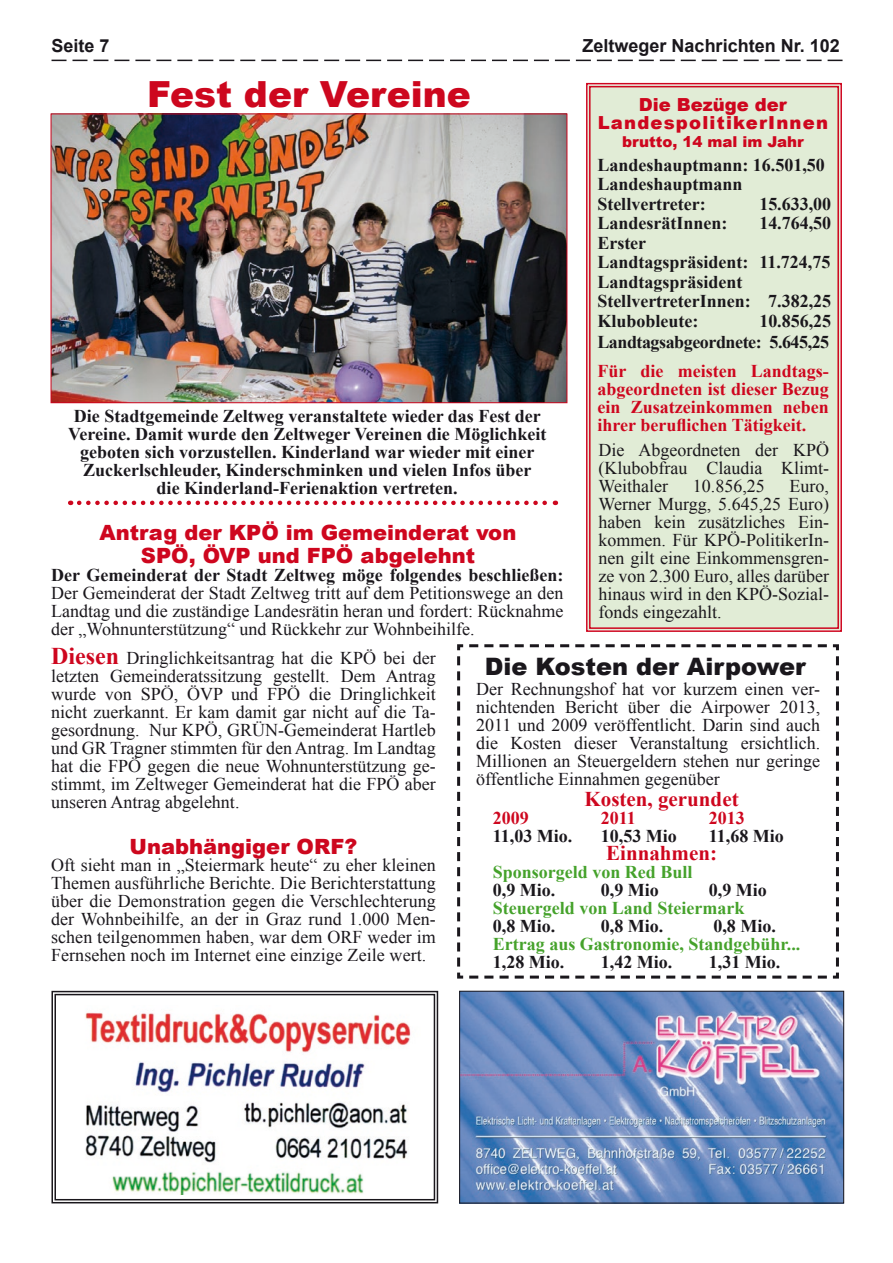
<style>
.page{position:relative;width:893px;height:1263px;background:#fff}
.page>*{position:absolute;margin:0;border:0;box-sizing:border-box;transform-origin:0 0}
.t1{font:900 36px "Arial";color:#cd071e}
.t2{font:900 24px "Arial";color:#1a171c}
.t3{font:900 21px "Arial";color:#ce061e}
.t4{font:700 21px "Times New Roman";color:#ce061e}
.t5{font:900 21px "Arial";color:#cd071e}
.t6{font:18px/18px "Times New Roman";color:#1a171c;text-align:justify}
.t7{font:700 18px "Times New Roman";color:#1a171c}
.t8{font:700 18px/18px "Times New Roman";color:#ce061e;text-align:justify}
.t9{font:700 18px "Times New Roman";color:#45a22b}
.t10{font:700 18px "Arial";color:#1a171c}
.t11{font:700 18px "Times New Roman";letter-spacing:-.025em;color:#1a171c}
.t12{font:900 18px "Arial";letter-spacing:.065em;color:#ce061e}
.t13{font:900 18px "Arial";color:#ce061e}
.t14{font:900 15px "Arial";color:#ce061e}
.s1{font-weight:700}
.s2{font-weight:700;font-size:24px;color:#ce061e}
</style>
<div class="page">
<svg style="left:52px;top:60px;width:790px;height:1px"></svg>
<div style="left:586px;top:82px;width:256px;height:550px;background:#e1ecd6"></div>
<div style="left:589px;top:86px;width:250px;height:543px;border:1px solid #ce061e"></div>
<svg style="left:51px;top:990px;width:388px;height:214px"></svg>
<div style="left:54px;top:994px;width:381px;height:206px;border:1px solid #1a171c"></div>
<img style="left:461px;top:993px;width:381px;height:208px">
<div style="left:459px;top:991px;width:385px;height:212px;border:1px solid #1a171c"></div>
<img style="left:77px;top:1005px;width:343px;height:189px">
<img style="left:53px;top:116px;width:512px;height:285px">
<div style="left:51px;top:114px;width:516px;height:289px;border:1px solid #cd071e"></div>
<svg style="left:457px;top:644px;width:382px;height:335px"></svg>
<svg style="left:79px;top:501px;width:477px;height:4px"></svg>
<p class="t10" style="left:52px;top:34px;width:60px">Seite 7</p>
<p class="t10" style="left:583px;top:34px;width:259px">Zeltweger Nachrichten Nr. 102</p>
<p class="t1" style="left:147px;top:68px;width:325px">Fest der Vereine</p>
<p class="t7" style="left:74px;top:403px;width:469px">Die Stadtgemeinde Zeltweg veranstaltete wieder das Fest der</p>
<p class="t7" style="left:68px;top:421px;width:480px">Vereine. Damit wurde den Zeltweger Vereinen die Möglichkeit</p>
<p class="t7" style="left:80px;top:439px;width:456px">geboten sich vorzustellen. Kinderland war wieder mit einer</p>
<p class="t7" style="left:83px;top:457px;width:450px">Zuckerlschleuder, Kinderschminken und vielen Infos über</p>
<p class="t7" style="left:157px;top:475px;width:303px">die Kinderland-Ferienaktion vertreten.</p>
<p class="t3" style="left:100px;top:517px;width:418px">Antrag der KPÖ im Gemeinderat von</p>
<p class="t3" style="left:141px;top:540px;width:336px">SPÖ, ÖVP und FPÖ abgelehnt</p>
<p class="t6" style="left:51px;top:565px;width:514px"><span class="s1">Der Gemeinderat der Stadt Zeltweg möge folgendes beschließen:<br></span>Der Gemeinderat der Stadt Zeltweg tritt auf dem Petitionswege an den Landtag und die zuständige Landesrätin heran und fordert: Rücknahme der „Wohnunterstützung“ und Rückkehr zur Wohnbeihilfe.</p>
<p class="t13" style="left:639px;top:92px;width:150px">Die Bezüge der</p>
<p class="t12" style="left:598px;top:110px;width:232px">LandespolitikerInnen</p>
<p class="t14" style="left:622px;top:131px;width:183px">brutto, 14 mal im Jahr</p>
<p class="t7" style="left:597px;top:152px;width:229px">Landeshauptmann: 16.501,50</p>
<p class="t7" style="left:597px;top:172px;width:147px">Landeshauptmann</p>
<p class="t7" style="left:597px;top:191px;width:110px">Stellvertreter:</p>
<p class="t7" style="left:759px;top:191px;width:73px">15.633,00</p>
<p class="t7" style="left:597px;top:211px;width:132px">LandesrätInnen:</p>
<p class="t7" style="left:759px;top:211px;width:73px">14.764,50</p>
<p class="t7" style="left:597px;top:230px;width:50px">Erster</p>
<p class="t7" style="left:597px;top:250px;width:235px">Landtagspräsident: 11.724,75</p>
<p class="t7" style="left:597px;top:269px;width:147px">Landtagspräsident</p>
<p class="t7" style="left:597px;top:289px;width:235px">StellvertreterInnen: 7.382,25</p>
<p class="t7" style="left:597px;top:308px;width:103px">Klubobleute:</p>
<p class="t7" style="left:759px;top:308px;width:73px">10.856,25</p>
<p class="t11" style="left:597px;top:329px;width:233px">Landtagsabgeordnete: 5.645,25</p>
<p class="t8" style="left:598px;top:362px;width:233px">Für die meisten Landtags&shy;abgeordneten ist dieser Bezug ein Zusatzeinkommen neben ihrer beruflichen Tätigkeit.</p>
<p class="t6" style="left:599px;top:441px;width:232px">Die Abgeordneten der KPÖ (Klubobfrau Claudia Klimt-Weithaler</p>
<p class="t6" style="left:693px;top:477px;width:73px">10.856,25</p>
<p class="t6" style="left:599px;top:477px;width:232px;text-indent:191px">Euro, Werner Murgg, 5.645,25 Euro) haben kein zusätzliches Ein&shy;kommen. Für KPÖ-PolitikerIn&shy;nen gilt eine Einkommensgren&shy;ze von 2.300 Euro, alles darüber hinaus wird in den KPÖ-Sozial&shy;fonds eingezahlt.</p>
<p class="t6" style="left:51px;top:648px;width:386px"><span class="s2">Diesen</span> Dringlichkeitsantrag hat die KPÖ bei der letzten Gemeinderatssitzung gestellt. Dem Antrag wurde von SPÖ, ÖVP und FPÖ die Dringlichkeit nicht zuerkannt. Er kam damit gar nicht auf die Ta&shy;gesordnung. Nur KPÖ, GRÜN-Gemeinderat Hartleb und GR Tragner stimmten für den Antrag. Im Landtag hat die FPÖ gegen die neue Wohnunterstützung ge&shy;stimmt, im Zeltweger Gemeinderat hat die FPÖ aber unseren Antrag abgelehnt.</p>
<p class="t2" style="left:485px;top:649px;width:322px">Die Kosten der Airpower</p>
<p class="t6" style="left:476px;top:679px;width:346px">Der Rechnungshof hat vor kurzem einen ver&shy;nichtenden Bericht über die Airpower 2013, 2011 und 2009 veröffentlicht. Darin sind auch die Kosten dieser Veranstaltung ersichtlich.<br>Millionen an Steuergeldern stehen nur geringe öffentliche Einnahmen gegenüber</p>
<p class="t4" style="left:585px;top:784px;width:155px">Kosten, gerundet</p>
<p class="t8" style="left:493px;top:808px;width:37px">2009</p>
<p class="t8" style="left:601px;top:808px;width:37px">2011</p>
<p class="t8" style="left:709px;top:808px;width:37px">2013</p>
<p class="t7" style="left:493px;top:823px;width:81px">11,03 Mio.</p>
<p class="t7" style="left:601px;top:823px;width:77px">10,53 Mio</p>
<p class="t7" style="left:709px;top:823px;width:77px">11,68 Mio</p>
<p class="t4" style="left:606px;top:838px;width:112px">Einnahmen:</p>
<p class="t9" style="left:493px;top:859px;width:201px">Sponsorgeld von Red Bull</p>
<p class="t7" style="left:493px;top:877px;width:64px">0,9 Mio.</p>
<p class="t7" style="left:601px;top:877px;width:59px">0,9 Mio</p>
<p class="t7" style="left:709px;top:877px;width:59px">0,9 Mio</p>
<p class="t9" style="left:493px;top:895px;width:253px">Steuergeld von Land Steiermark</p>
<p class="t7" style="left:493px;top:913px;width:64px">0,8 Mio.</p>
<p class="t7" style="left:601px;top:913px;width:64px">0,8 Mio.</p>
<p class="t7" style="left:713px;top:913px;width:64px">0,8 Mio.</p>
<p class="t9" style="left:493px;top:931px;width:309px">Ertrag aus Gastronomie, Standgebühr...</p>
<p class="t7" style="left:493px;top:949px;width:73px">1,28 Mio.</p>
<p class="t7" style="left:601px;top:949px;width:73px">1,42 Mio.</p>
<p class="t7" style="left:709px;top:949px;width:73px">1,31 Mio.</p>
<p class="t5" style="left:130px;top:831px;width:229px">Unabhängiger ORF?</p>
<p class="t6" style="left:51px;top:856px;width:386px">Oft sieht man in „Steiermark heute“ zu eher kleinen Themen ausführliche Berichte. Die Berichterstattung über die Demonstration gegen die Verschlechterung der Wohnbeihilfe, an der in Graz rund 1.000 Men&shy;schen teilgenommen haben, war dem ORF weder im Fernsehen noch im Internet eine einzige Zeile wert.</p>
</div>
